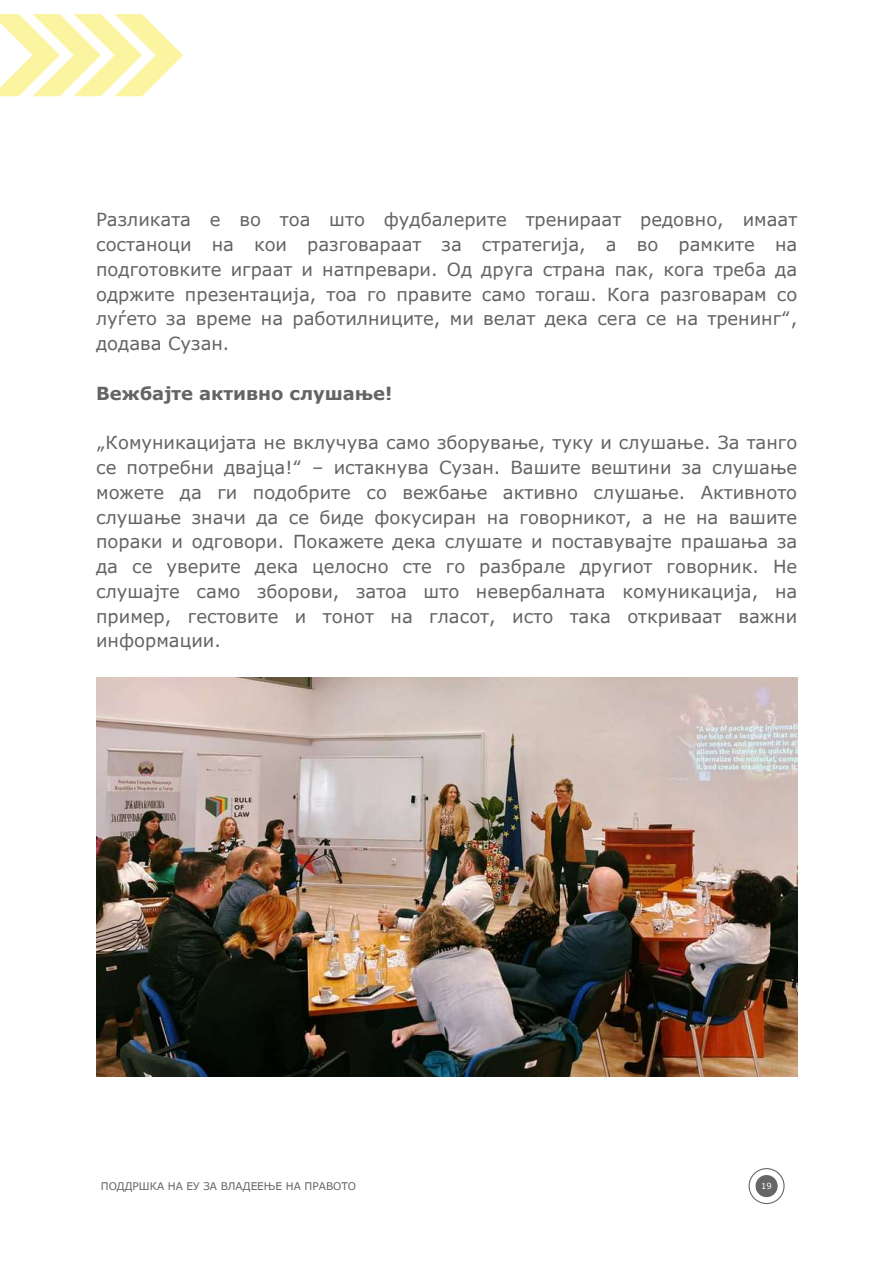
<style>
.page{position:relative;width:893px;height:1264px;background:#fff}
.page>*{position:absolute;margin:0;border:0;box-sizing:border-box;transform-origin:0 0}
.t1{font:18px/24.8px "Verdana Pro";color:#636466;text-align:justify}
.t2{font:700 18px "Verdana Pro";color:#636466}
.t3{font:10.5px "Verdana Pro";color:#636466}
.t4{font:8.4px "Verdana Pro";color:#fff}
</style>
<div class="page">
<svg style="left:0;top:14px;width:183px;height:82px"></svg>
<svg style="left:748px;top:1168px;width:36px;height:36px"></svg>
<img style="left:96px;top:677px;width:701px;height:399px">
<p class="t1" style="left:96px;top:207px;width:702px">Разликата е во тоа што фудбалерите тренираат редовно, имаат состаноци на кои разговараат за стратегија, а во рамките на подготовките играат и натпревари. Од друга страна пак, кога треба да одржите презентација, тоа го правите само тогаш. Кога разговарам со луѓето за време на работилниците, ми велат дека сега се на тренинг“, додава Сузан.</p>
<p class="t2" style="left:96px;top:381px;width:298px">Вежбајте активно слушање!</p>
<p class="t1" style="left:96px;top:429px;width:702px">„Комуникацијата не вклучува само зборување, туку и слушање. За танго се потребни двајца!“ – истакнува Сузан. Вашите вештини за слушање можете да ги подобрите со вежбање активно слушање. Активното слушање значи да се биде фокусиран на говорникот, а не на вашите пораки и одговори. Покажете дека слушате и поставувајте прашања за да се уверите дека целосно сте го разбрале другиот говорник. Не слушајте само зборови, затоа што невербалната комуникација, на пример, гестовите и тонот на гласот, исто така откриваат важни информации.</p>
<p class="t3" style="left:101px;top:1178px;width:257px">ПОДДРШКА НА ЕУ ЗА ВЛАДЕЕЊЕ НА ПРАВОТО</p>
<p class="t4" style="left:761px;top:1180px;width:12px">19</p>
</div>
